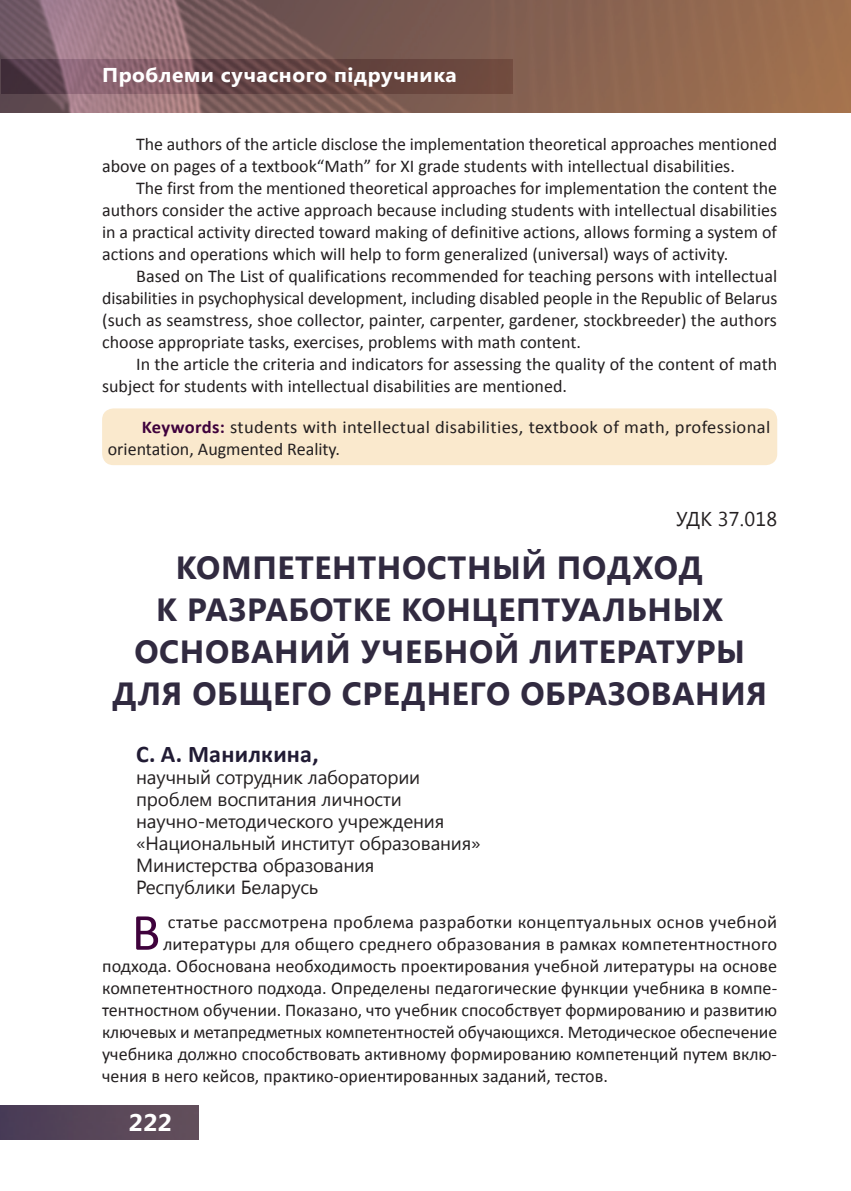
<style>
.page{position:relative;width:851px;height:1191px;background:#fff}
.page>*{position:absolute;margin:0;border:0;box-sizing:border-box;transform-origin:0 0}
.t1{font:52.6px "Calibri";color:#3f023c}
.t2{font:700 32px/42px "Segoe UI";letter-spacing:.02em;color:#312a40;text-align:center}
.t3{font:700 24px "Calibri";letter-spacing:.01em;color:#211b34}
.t4{font:700 24px "Segoe UI";color:#fff;scale:1.05 1}
.t5{font:700 20px "Segoe UI";letter-spacing:.025em;color:#fff;scale:1.05 1}
.t6{font:20px "Segoe UI";color:#231f20}
.t7{font:19px/22px "Segoe UI";letter-spacing:-.01em;color:#231f20}
.t8{font:18px/22px "Calibri";color:#231f20}
.t9{font:18px/22px "Calibri";letter-spacing:.02em;color:#231f20}
.s1{font-weight:700;color:#3f023c}
</style>
<div class="page">
<img style="left:0;top:1106px;width:198px;height:34px">
<img style="left:0;top:0;width:850px;height:113px">
<div style="left:102px;top:408px;width:675px;height:57px;background:#fae9cd;border-radius:11px"></div>
<p class="t5" style="left:102px;top:61px;width:339px">Проблеми сучасного підручника</p>
<p class="t8" style="left:102px;top:133px;width:676px;text-indent:34px">The authors of the article disclose the implementation theoretical approaches mentioned above on pages of a textbook“Math” for XI grade students with intellectual disabilities.</p>
<p class="t8" style="left:102px;top:177px;width:676px;text-align:justify;text-indent:34px">The first from the mentioned theoretical approaches for implementation the content the authors consider the active approach because including students with intellectual disabilities in a practical activity directed toward making of definitive actions, allows forming a system of actions and operations which will help to form generalized (universal) ways of activity.</p>
<p class="t8" style="left:102px;top:265px;width:676px;text-align:justify;text-indent:34px">Based on The List of qualifications recommended for teaching persons with intellectual disabilities in psychophysical development, including disabled people in the Republic of Belarus (such as seamstress, shoe collector, painter, carpenter, gardener, stockbreeder) the authors choose appropriate tasks, exercises, problems with math content.</p>
<p class="t8" style="left:102px;top:353px;width:676px;text-indent:34px">In the article the criteria and indicators for assessing the quality of the content of math subject for students with intellectual disabilities are mentioned.</p>
<p class="t9" style="left:108px;top:415px;width:664px;text-indent:34px"><span class="s1">Keywords:</span> students with intellectual disabilities, textbook of math, professional orientation, Augmented Reality.</p>
<p class="t6" style="left:676px;top:505px;width:13px">УДК</p>
<p class="t6" style="left:717px;top:505px;width:61px">37.018</p>
<h2 class="t2" style="left:112px;top:545px;width:656px">КОМ ПЕТЕНТНОСТНЫЙ ПОДХОД<br>К РАЗРАБОТКЕ КОНЦЕПТУАЛЬНЫХ<br>ОСНОВАНИЙ УЧЕБНОЙ ЛИТЕРАТУРЫ<br>ДЛЯ ОБЩЕГО СРЕДНЕГО ОБРАЗОВАНИЯ</h2>
<h3 class="t3" style="left:136px;top:739px;width:184px">С. А. Манилкина,</h3>
<p class="t7" style="left:136px;top:765px;width:346px">научный сотрудник лаборатории проблем воспитания личности научно-методического учреждения «Национальный институт образования»<br>М инистерства образования<br>Республики Беларусь</p>
<h1 class="t1" style="left:132px;top:899px;width:30px">В</h1>
<p class="t8" style="left:168px;top:910px;width:610px">статье рассмотрена проблема разработки концептуальных основ учебной</p>
<p class="t8" style="left:163px;top:932px;width:615px">литературы для общего среднего образования в рамках компетентностного</p>
<p class="t8" style="left:102px;top:954px;width:676px">подхода. Обоснована необходимость проектирования учебной литературы на основе</p>
<p class="t8" style="left:102px;top:976px;width:676px">компетентностного подхода. Определены педагогические функции учебника в компе-</p>
<p class="t8" style="left:102px;top:998px;width:676px">тентностном обучении. Показано, что учебник способствует формированию и развитию</p>
<p class="t8" style="left:102px;top:1020px;width:676px">ключевых и метапредметных компетентностей обучающихся. Методическое обеспечение</p>
<p class="t8" style="left:102px;top:1042px;width:676px">учебника должно способствовать активному формированию компетенций путем вклю-</p>
<p class="t8" style="left:102px;top:1064px;width:507px">чения в него кейсов, практико-ориентированных заданий, тестов.</p>
<h3 class="t4" style="left:128px;top:1105px;width:43px">222</h3>
</div>
